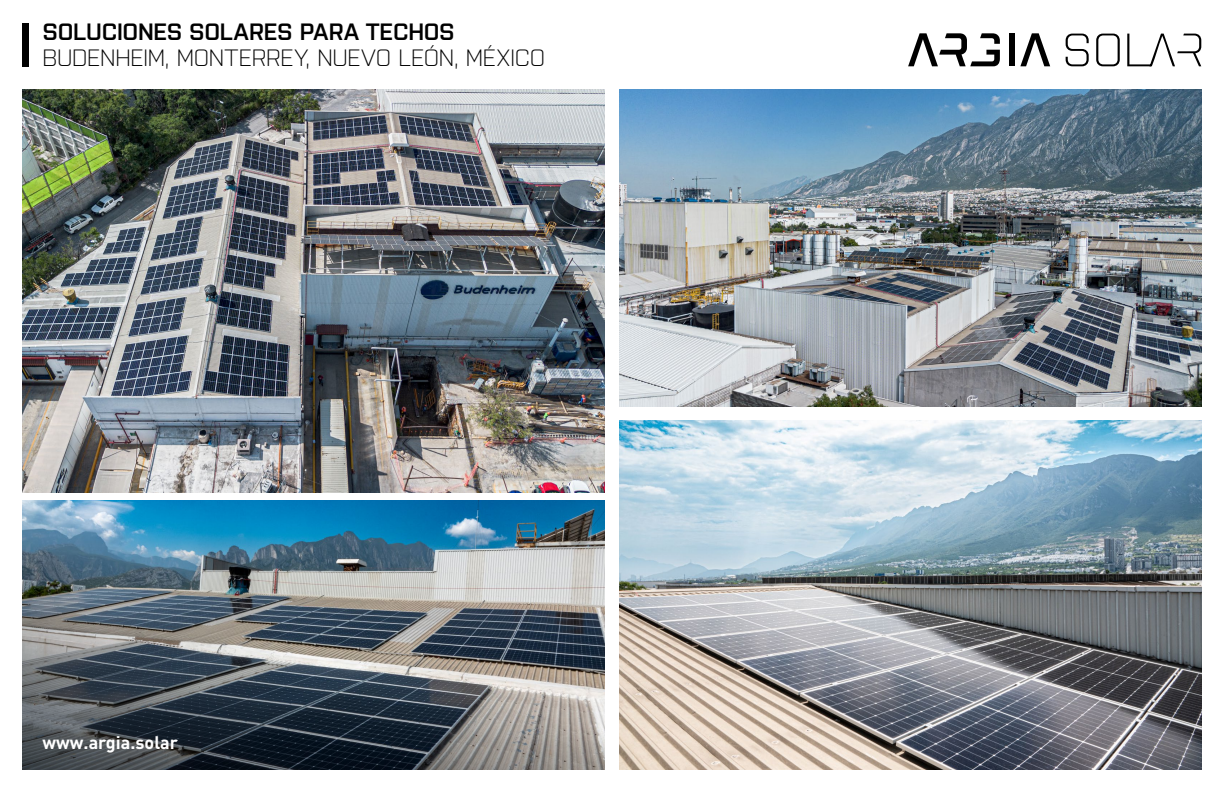
<style>
.page{position:relative;width:1224px;height:792px;background:#fff}
.page>*{position:absolute;margin:0;border:0;box-sizing:border-box;transform-origin:0 0}
.t1{font:300 23.6px "Purista";letter-spacing:-.005em;color:#000}
.t2{font:600 23.6px "Purista";letter-spacing:-.015em;color:#000}
.t3{font:700 18px "DIN Pro";color:#fff}
</style>
<div class="page">
<div style="left:23px;top:23px;width:6px;height:43px;background:#000"></div>
<svg style="left:1066px;top:34px;width:135px;height:32px"></svg>
<div style="left:1009px;top:33px;width:6px;height:33px;background:#000"></div>
<svg style="left:1020px;top:33px;width:30px;height:33px"></svg>
<svg style="left:908px;top:33px;width:92px;height:33px"></svg>
<img style="left:619px;top:420px;width:582px;height:349px">
<img style="left:23px;top:500px;width:582px;height:62px">
<svg style="left:23px;top:562px;width:582px;height:207px;background:#666d72"></svg>
<img style="left:23px;top:89px;width:582px;height:404px">
<img style="left:619px;top:89px;width:582px;height:317px">
<p class="t2" style="left:43px;top:15px;width:414px">SOLUCIONES SOLARES PARA TECHOS</p>
<p class="t1" style="left:43px;top:41px;width:504px">BUDENHEIM, MONTERREY, NUEVO LEÓN, MÉXICO</p>
<p class="t3" style="left:43px;top:731px;width:137px">www.argia.solar</p>
</div>
